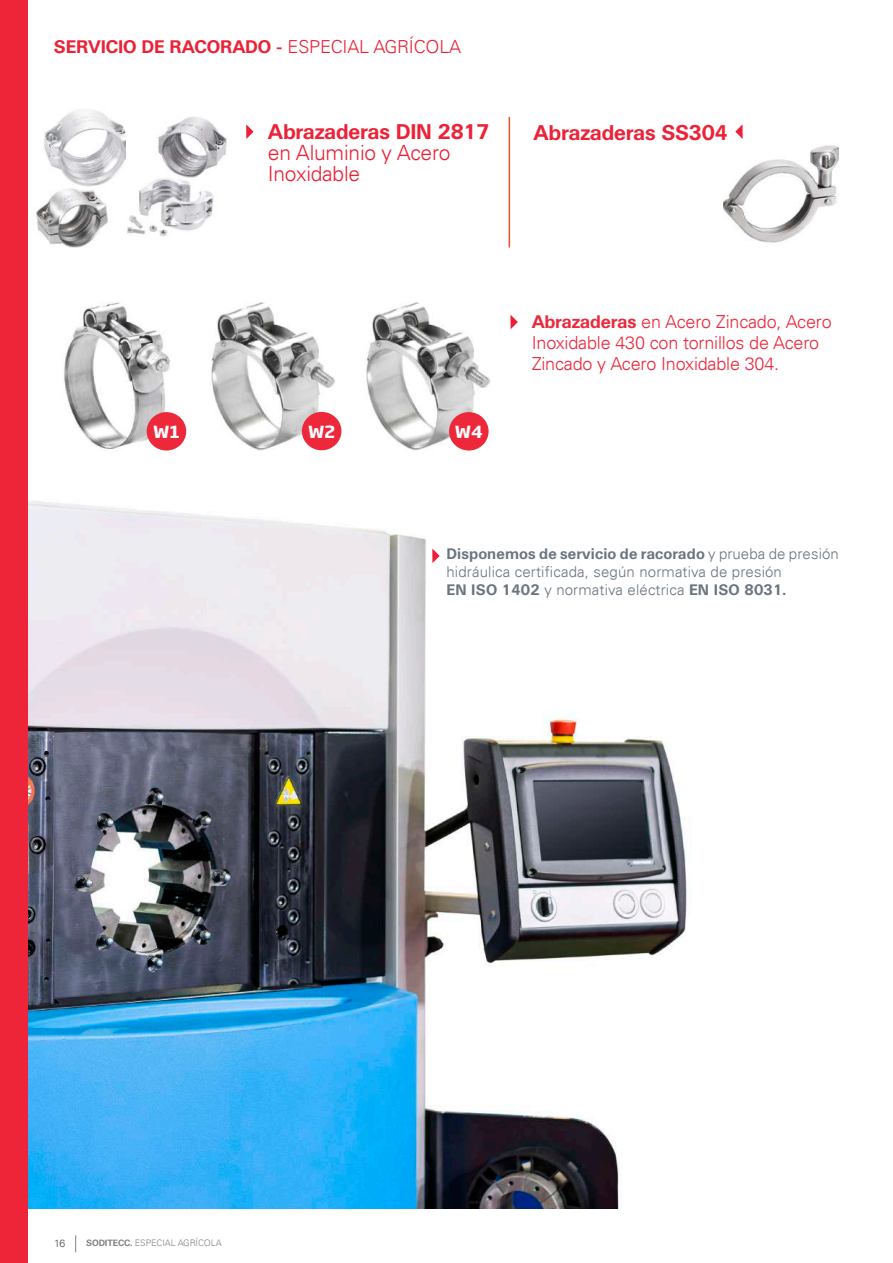
<style>
.page{position:relative;width:893px;height:1263px;background:#fff}
.page>*{position:absolute;margin:0;border:0;box-sizing:border-box;transform-origin:0 0}
.t1{font:700 21px "Univers BQ";letter-spacing:-.01em;color:#ed2137}
.t2{font:300 21px/21px "Univers LT";letter-spacing:-.01em;color:#ed2137}
.t3{font:300 18px/21px "Univers LT";letter-spacing:-.01em;color:#ed283c}
.t4{font:700 18px "Univers BQ";letter-spacing:-.01em;color:#ed2136}
.t5{font:700 16.5px "Soho Gothic Pro";color:#fff}
.t6{font:700 15px "Univers BQ";letter-spacing:.01em;color:#6b7580}
.t7{font:300 15px "Univers LT";letter-spacing:.01em;color:#6b7580}
.t8{font:300 10.5px "Univers LT";color:#4b4c4d}
.t9{font:300 9px "Univers LT";letter-spacing:-.01em;color:#808285}
.s1{font-family:"Univers LT";font-weight:300}
.s2{font-family:"Univers BQ";font-weight:700}
</style>
<div class="page">
<img style="left:64px;top:302px;width:277px;height:148px">
<img style="left:28px;top:501px;width:660px;height:707px">
<img style="left:125px;top:117px;width:102px;height:119px">
<img style="left:36px;top:110px;width:89px;height:137px">
<img style="left:366px;top:302px;width:125px;height:148px">
<div style="left:0;top:0;width:28px;height:1263px;background:#ee2539"></div>
<svg style="left:510px;top:315px;width:8px;height:14px"></svg>
<hr style="left:509px;top:117px;width:1px;height:130px;background:#f05022">
<img style="left:723px;top:145px;width:116px;height:98px">
<svg style="left:735px;top:124px;width:8px;height:15px"></svg>
<div style="left:147px;top:412px;width:39px;height:38px;background:#ee283b;border-radius:50%"></div>
<div style="left:302px;top:412px;width:39px;height:38px;background:#ee283b;border-radius:50%"></div>
<div style="left:449px;top:412px;width:40px;height:38px;background:#ee283b;border-radius:50%"></div>
<svg style="left:75px;top:1235px;width:1px;height:17px"></svg>
<svg style="left:432px;top:549px;width:8px;height:14px"></svg>
<svg style="left:246px;top:124px;width:8px;height:15px"></svg>
<p class="t4" style="left:54px;top:36px;width:409px">SERVICIO DE RACORADO - <span class="s1">ESPECIAL AGRÍCOLA</span></p>
<p class="t1" style="left:268px;top:120px;width:223px">Abrazaderas DIN 2817</p>
<p class="t2" style="left:268px;top:142px;width:184px">en Aluminio y Acero<br>Inoxidable</p>
<p class="t1" style="left:534px;top:120px;width:196px">Abrazaderas SS304</p>
<p class="t5" style="left:153px;top:419px;width:28px">W1</p>
<p class="t5" style="left:308px;top:418px;width:29px">W2</p>
<p class="t5" style="left:455px;top:419px;width:30px">W4</p>
<p class="t3" style="left:532px;top:311px;width:302px"><span class="s2">Abrazaderas</span> en Acero Zincado, Acero<br>Inoxidable 430 con tornillos de Acero<br>Zincado y Acero Inoxidable 304.</p>
<p class="t6" style="left:446px;top:546px;width:394px">Disponemos de servicio de racorado <span class="s1">y prueba de presión</span></p>
<p class="t7" style="left:446px;top:563px;width:337px">hidráulica certificada, según normativa de presión</p>
<p class="t6" style="left:446px;top:582px;width:341px">EN ISO 1402 <span class="s1">y normativa eléctrica</span> EN ISO 8031.</p>
<p class="t8" style="left:54px;top:1237px;width:13px">16</p>
<p class="t9" style="left:86px;top:1237px;width:137px"><span class="s2">SODITECC.</span> ESPECIAL AGRÍCOLA</p>
</div>
